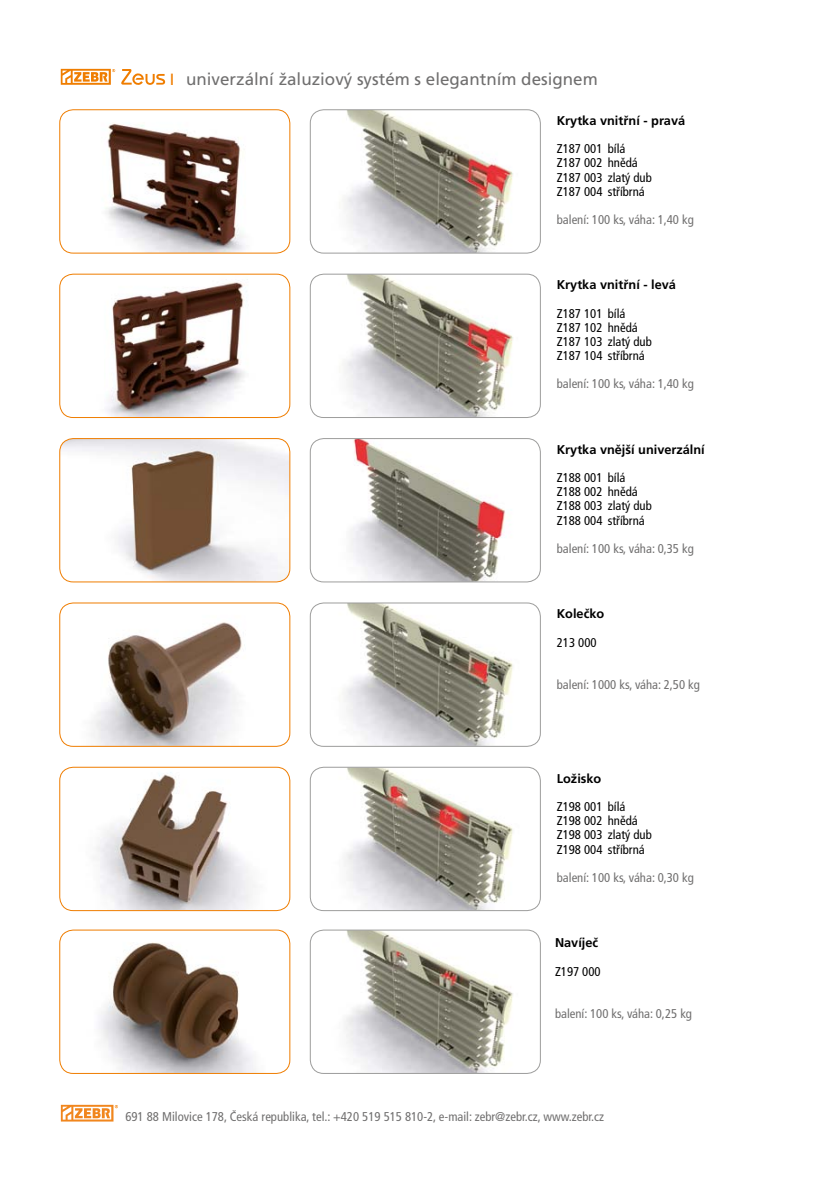
<style>
.page{position:relative;width:840px;height:1191px;background:#fff}
.page>*{position:absolute;margin:0;border:0;box-sizing:border-box;transform-origin:0 0}
.t1{font:17px "Frutiger CE";color:#706f6f}
.t2{font:16.2px "Frutiger CE";color:#ef7d00}
.t3{font:condensed 12.8px "Frutiger CE";color:#706f6f}
.t4{font:condensed 12.8px/14.2px "Frutiger CE";color:#000}
.t5{font:700 12.8px "Frutiger CE";color:#000}
</style>
<div class="page">
<svg style="left:61px;top:1104px;width:57px;height:17px"></svg>
<svg style="left:61px;top:69px;width:54px;height:16px"></svg>
<svg style="left:121px;top:69px;width:44px;height:16px"></svg>
<img style="left:61px;top:110px;width:229px;height:143px">
<div style="left:59px;top:109px;width:231px;height:144px;border:1px solid #ef7d00;border-radius:14px"></div>
<img style="left:60px;top:274px;width:230px;height:143px">
<div style="left:59px;top:274px;width:231px;height:144px;border:1px solid #ef7d00;border-radius:14px"></div>
<img style="left:61px;top:438px;width:229px;height:144px">
<div style="left:59px;top:438px;width:231px;height:144px;border:1px solid #ef7d00;border-radius:14px"></div>
<img style="left:311px;top:110px;width:229px;height:143px">
<div style="left:309px;top:109px;width:231px;height:144px;border:1px solid #9d9d9c;border-radius:14px"></div>
<img style="left:311px;top:274px;width:229px;height:143px">
<div style="left:309px;top:274px;width:231px;height:144px;border:1px solid #9d9d9c;border-radius:14px"></div>
<img style="left:311px;top:438px;width:229px;height:144px">
<div style="left:309px;top:438px;width:231px;height:144px;border:1px solid #9d9d9c;border-radius:14px"></div>
<img style="left:91px;top:604px;width:199px;height:141px">
<div style="left:59px;top:602px;width:231px;height:145px;border:1px solid #ef7d00;border-radius:14px"></div>
<img style="left:311px;top:603px;width:229px;height:143px">
<div style="left:309px;top:602px;width:231px;height:145px;border:1px solid #9d9d9c;border-radius:14px"></div>
<img style="left:96px;top:772px;width:159px;height:137px">
<div style="left:59px;top:766px;width:231px;height:145px;border:1px solid #ef7d00;border-radius:14px"></div>
<img style="left:311px;top:768px;width:229px;height:142px">
<div style="left:309px;top:766px;width:231px;height:145px;border:1px solid #9d9d9c;border-radius:14px"></div>
<img style="left:65px;top:931px;width:219px;height:142px">
<div style="left:59px;top:929px;width:231px;height:145px;border:1px solid #ef7d00;border-radius:14px"></div>
<img style="left:311px;top:931px;width:229px;height:142px">
<div style="left:309px;top:929px;width:231px;height:145px;border:1px solid #9d9d9c;border-radius:14px"></div>
<p class="t2" style="left:170px;top:70px;width:6px">I</p>
<h1 class="t1" style="left:186px;top:70px;width:413px">univerzální žaluziový systém s elegantním designem</h1>
<p class="t5" style="left:556px;top:113px;width:130px">Krytka vnitřní - pravá</p>
<p class="t4" style="left:556px;top:142px;width:96px">Z187 001 bílá<br>Z187 002 hnědá<br>Z187 003 zlatý dub<br>Z187 004 stříbrná</p>
<p class="t3" style="left:556px;top:212px;width:138px">balení: 100 ks, váha: 1,40 kg</p>
<p class="t5" style="left:556px;top:278px;width:121px">Krytka vnitřní - levá</p>
<p class="t4" style="left:556px;top:306px;width:96px">Z187 101 bílá<br>Z187 102 hnědá<br>Z187 103 zlatý dub<br>Z187 104 stříbrná</p>
<p class="t3" style="left:556px;top:377px;width:138px">balení: 100 ks, váha: 1,40 kg</p>
<p class="t5" style="left:556px;top:442px;width:149px">Krytka vnější univerzální</p>
<p class="t4" style="left:556px;top:471px;width:96px">Z188 001 bílá<br>Z188 002 hnědá<br>Z188 003 zlatý dub<br>Z188 004 stříbrná</p>
<p class="t3" style="left:556px;top:541px;width:138px">balení: 100 ks, váha: 0,35 kg</p>
<p class="t5" style="left:556px;top:606px;width:49px">Kolečko</p>
<p class="t4" style="left:556px;top:635px;width:41px">213 000</p>
<p class="t3" style="left:556px;top:677px;width:145px">balení: 1000 ks, váha: 2,50 kg</p>
<p class="t5" style="left:556px;top:771px;width:46px">Ložisko</p>
<p class="t4" style="left:556px;top:799px;width:96px">Z198 001 bílá<br>Z198 002 hnědá<br>Z198 003 zlatý dub<br>Z198 004 stříbrná</p>
<p class="t3" style="left:556px;top:870px;width:138px">balení: 100 ks, váha: 0,30 kg</p>
<p class="t5" style="left:554px;top:935px;width:45px">Navíječ</p>
<p class="t4" style="left:554px;top:964px;width:47px">Z197 000</p>
<p class="t3" style="left:554px;top:1006px;width:138px">balení: 100 ks, váha: 0,25 kg</p>
<p class="t3" style="left:125px;top:1109px;width:480px">691 88 Milovice 178, Česká republika, tel.: +420 519 515 810-2, e-mail: zebr@zebr.cz, www.zebr.cz</p>
</div>
